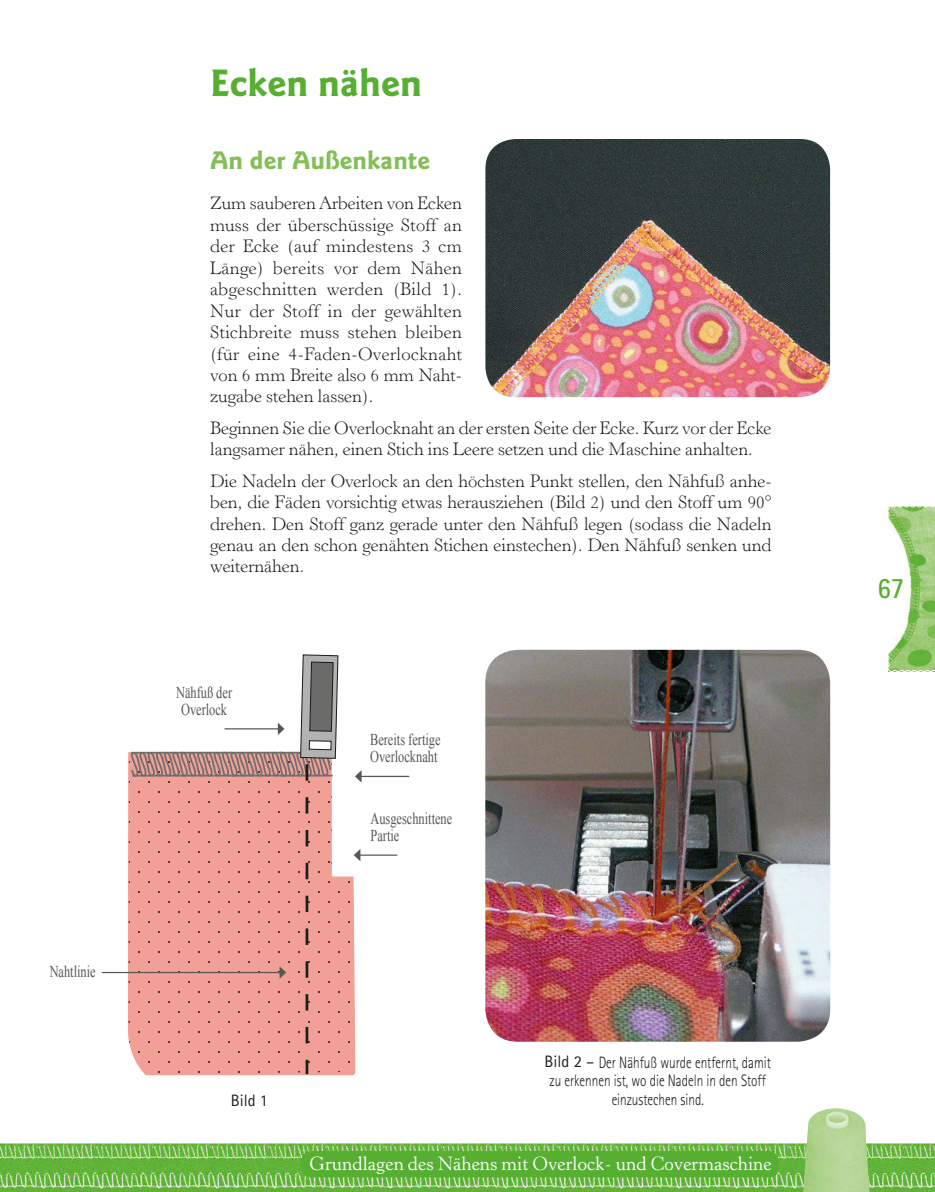
<style>
.page{position:relative;width:935px;height:1192px;background:#fff}
.page>*{position:absolute;margin:0;border:0;box-sizing:border-box;transform-origin:0 0}
.t1{font:700 39.6px "Goudy Sans";color:#56af31}
.t2{font:700 29.7px "Rotis Sans Serif";color:#56af31;scale:.85 1}
.t3{font:700 26.4px "Goudy Sans";color:#84be57}
.t4{font:18.9px "Horley Old Style";color:#fff}
.t5{font:300 18.15px/21.5px "Horley Old Style";color:#1d1d1b;text-align:justify}
.t6{font:300 16.5px/18.6px "Rotis Sans Serif";color:#1d1d1b;text-align:center;scale:.8 1}
.t7{font:16.5px/17px "Times New Roman";color:#575756;scale:.75 1}
.t8{font:16.5px "Rotis Sans Serif";color:#1d1d1b}
.s1{font-weight:400}
</style>
<div class="page">
<img style="left:0;top:1143px;width:935px;height:49px">
<img style="left:803px;top:1108px;width:66px;height:84px">
<svg style="left:888px;top:506px;width:47px;height:166px"></svg>
<div style="left:301px;top:1151px;width:477px;height:26px;background:#56af31;border-radius:10px"></div>
<img style="left:485px;top:139px;width:345px;height:258px;border-radius:30px">
<img style="left:485px;top:650px;width:345px;height:392px;border-radius:32px">
<svg style="left:128px;top:752px;width:228px;height:323px"></svg>
<hr style="left:102px;top:972px;width:178px;height:1px;background:#575756">
<svg style="left:130px;top:654px;width:209px;height:420px"></svg>
<hr style="left:361px;top:776px;width:48px;height:1px;background:#575756">
<svg style="left:355px;top:770px;width:6px;height:13px"></svg>
<hr style="left:359px;top:855px;width:38px;height:1px;background:#575756">
<svg style="left:354px;top:849px;width:6px;height:12px"></svg>
<p class="t7" style="left:50px;top:963px;width:63px">Nahtlinie</p>
<h1 class="t1" style="left:210px;top:68px;width:213px">Ecken nähen</h1>
<h3 class="t3" style="left:210px;top:150px;width:221px">An der Außenkante</h3>
<p class="t5" style="left:210px;top:194px;width:253px">Zum sauberen Arbeiten von Ecken muss der überschüssige Stoff an der Ecke (auf mindestens 3 cm Länge) bereits vor dem Nähen abgeschnitten werden (Bild 1).<br>Nur der Stoff in der gewählten Stichbreite muss stehen bleiben (für eine 4-Faden-Overlocknaht von 6 mm Breite also 6 mm Naht&shy;zugabe stehen lassen).</p>
<p class="t5" style="left:210px;top:419px;width:563px">Beginnen Sie die Overlocknaht an der ersten Seite der Ecke. Kurz vor der Ecke langsamer nähen, einen Stich ins Leere setzen und die Maschine anhalten.</p>
<p class="t5" style="left:210px;top:472px;width:563px">Die Nadeln der Overlock an den höchsten Punkt stellen, den Nähfuß anhe&shy;ben, die Fäden vorsichtig etwas herausziehen (Bild 2) und den Stoff um 90° drehen. Den Stoff ganz gerade unter den Nähfuß legen (sodass die Nadeln genau an den schon genähten Stichen einstechen). Den Nähfuß senken und weiternähen.</p>
<p class="t7" style="left:176px;top:684px;width:76px;text-align:center">Nähfuß der<br>Overlock</p>
<p class="t7" style="left:370px;top:731px;width:95px">Bereits fertige<br>Overlocknaht</p>
<p class="t7" style="left:370px;top:810px;width:111px">Ausgeschnittene<br>Partie</p>
<p class="t8" style="left:231px;top:1094px;width:39px">Bild 1</p>
<p class="t6" style="left:544px;top:1054px;width:284px"><span class="s1">Bild 2 –</span> Der Nähfuß wurde entfernt, damit zu erkennen ist, wo die Nadeln in den Stoff einzustechen sind.</p>
<p class="t4" style="left:310px;top:1156px;width:463px">Grundlagen des Nähens mit Overlock- und Covermaschine</p>
<h2 class="t2" style="left:877px;top:577px;width:33px">67</h2>
</div>
